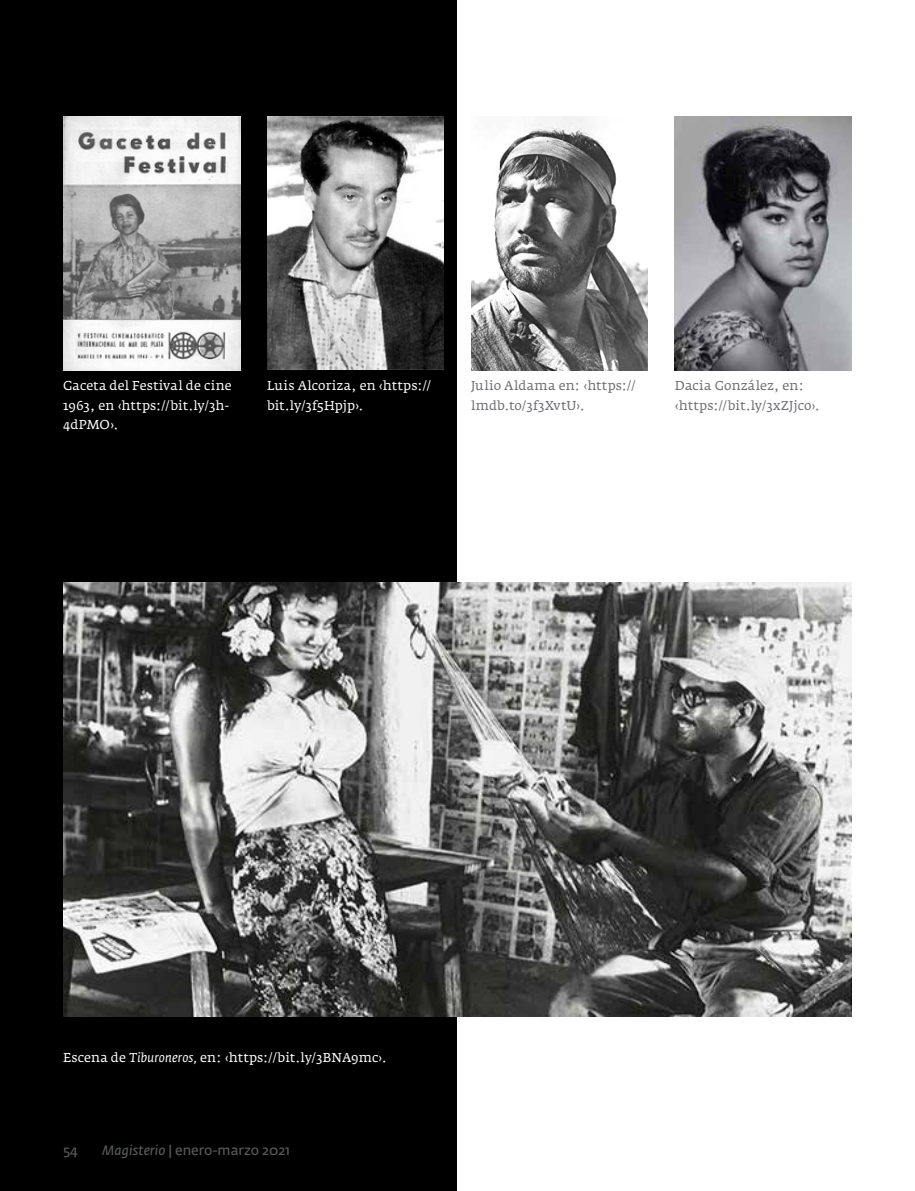
<style>
.page{position:relative;width:915px;height:1191px;background:#fff}
.page>*{position:absolute;margin:0;border:0;box-sizing:border-box;transform-origin:0 0}
.t1{font:13.5px "Fedra Sans Std";color:#58595b}
.t2{font:12.75px/19.5px "Fedra Serif A Pro";letter-spacing:.01em;color:#fff}
.t3{font:12.75px/19.5px "Fedra Serif A Pro";letter-spacing:.01em;color:#6d6e71}
.s1{font-style:italic}
</style>
<div class="page">
<div style="left:0;top:0;width:456px;height:1191px;background:#000"></div>
<img style="left:267px;top:117px;width:177px;height:252px">
<img style="left:471px;top:117px;width:176px;height:254px">
<img style="left:674px;top:117px;width:177px;height:254px">
<img style="left:63px;top:117px;width:178px;height:254px">
<img style="left:63px;top:583px;width:788px;height:433px">
<p class="t2" style="left:63px;top:376px;width:170px">Gaceta del Festival de cine<br>1963, en ‹https://bit.ly/3h-<br>4dPMO›.</p>
<p class="t3" style="left:471px;top:376px;width:166px">Julio Aldama en: ‹https:// lmdb.to/3f3XvtU›.</p>
<p class="t3" style="left:674px;top:376px;width:147px">Dacia González, en: ‹https://bit.ly/3xZJjco›.</p>
<p class="t2" style="left:267px;top:376px;width:166px">Luis Alcoriza, en ‹https:// bit.ly/3f5Hpjp›.</p>
<p class="t2" style="left:63px;top:1048px;width:325px">Escena de <span class="s1">Tiburoneros,</span> en: ‹https://bit.ly/3BNA9mc›.</p>
<p class="t1" style="left:63px;top:1142px;width:16px">54</p>
<p class="t1" style="left:103px;top:1142px;width:189px"><span class="s1">Magisterio</span> | enero-marzo 2021</p>
</div>
